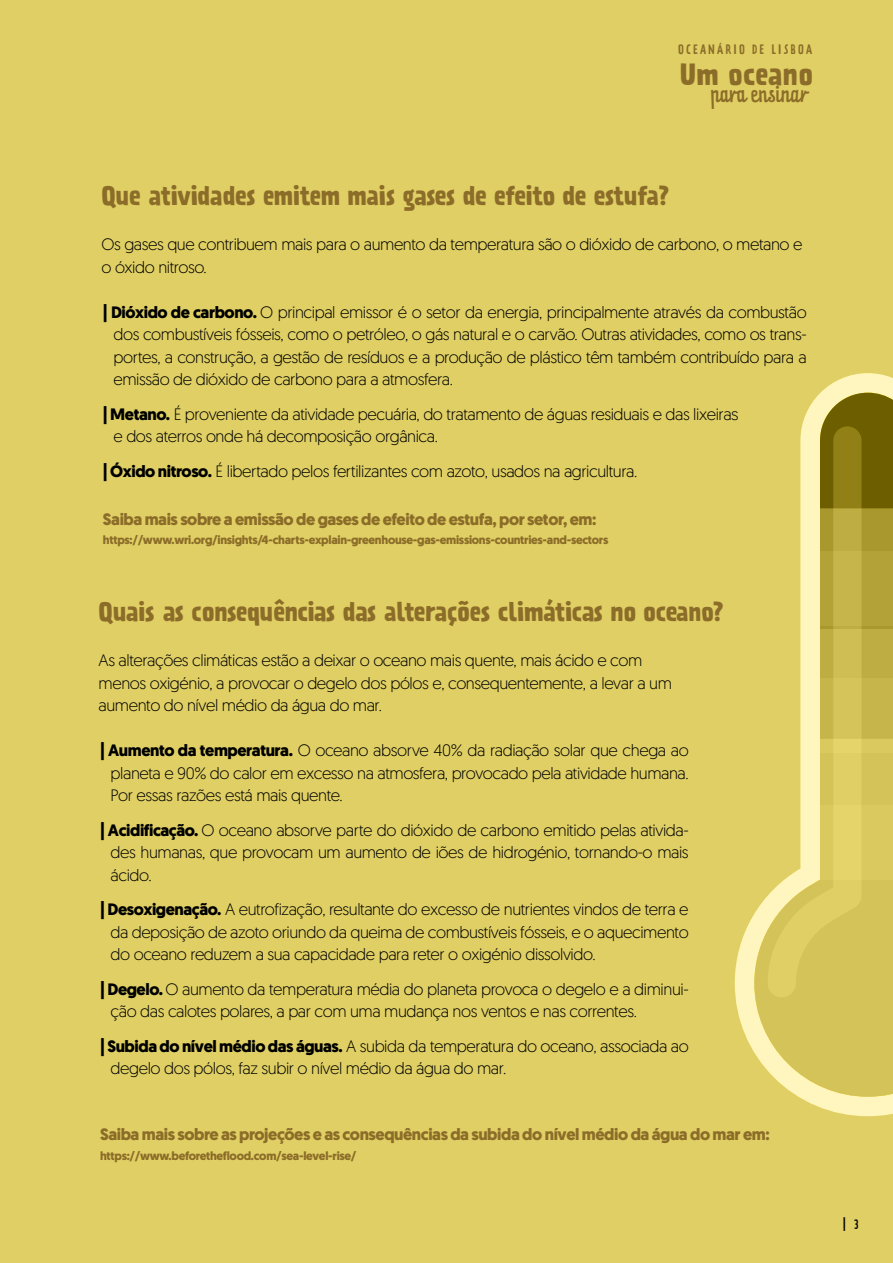
<style>
.page{position:relative;width:893px;height:1263px;background:#dfcf64}
.page>*{position:absolute;margin:0;border:0;box-sizing:border-box;transform-origin:0 0}
.t1{font:700 27.45px "Prater Sans Pro";letter-spacing:.015em;color:#8b6c29}
.t2{font:700 24px "Prater Sans Pro";letter-spacing:-.025em;color:#8b6c29}
.t3{font:19.5px "Prater Script Pro";color:#8b6c29}
.t4{font:300 16.5px/22.5px "Geomanist";letter-spacing:-.025em;color:#000}
.t5{font:700 16.5px "Geomanist";letter-spacing:-.025em;color:#8b6c29}
.t6{font:12.15px "Prater Sans Pro";letter-spacing:.18em;color:#8b6c29}
.t7{font:12.15px "Prater Sans Pro";color:#040503}
.t8{font:700 12px "Geomanist";letter-spacing:-.025em;color:#8b6c29}
.s1{font-weight:700}
</style>
<div class="page">
<svg style="left:735px;top:373px;width:158px;height:743px"></svg>
<p class="t6" style="left:678px;top:41px;width:135px">OCEANÁRIO DE LISBOA</p>
<h1 class="t1" style="left:680px;top:54px;width:134px">Um oceano</h1>
<p class="t3" style="left:711px;top:78px;width:98px">para ensinar</p>
<h2 class="t2" style="left:101px;top:178px;width:569px">Que atividades emitem mais gases de efeito de estufa?</h2>
<p class="t4" style="left:101px;top:232px;width:703px">Os gases que contribuem mais para o aumento da temperatura são o dióxido de carbono, o metano e o óxido nitroso.</p>
<p class="t4" style="left:113px;top:300px;width:695px;text-align:justify;text-indent:-10px"><span class="s1">| Dióxido de carbono.</span> O principal emissor é o setor da energia, principalmente através da combustão dos combustíveis fósseis, como o petróleo, o gás natural e o carvão. Outras atividades, como os trans&shy;portes, a construção, a gestão de resíduos e a produção de plástico têm também contribuído para a emissão de dióxido de carbono para a atmosfera.</p>
<p class="t4" style="left:113px;top:402px;width:626px;text-indent:-10px"><span class="s1">| Metano.</span> É proveniente da atividade pecuária, do tratamento de águas residuais e das lixeiras e dos aterros onde há decomposição orgânica.</p>
<p class="t4" style="left:103px;top:459px;width:536px"><span class="s1">| Óxido nitroso.</span> É libertado pelos fertilizantes com azoto, usados na agricultura.</p>
<p class="t5" style="left:103px;top:508px;width:495px">Saiba mais sobre a emissão de gases de efeito de estufa, por setor, em:</p>
<p class="t8" style="left:103px;top:532px;width:507px">https://www.wri.org/insights/4-charts-explain-greenhouse-gas-emissions-countries-and-sectors</p>
<h2 class="t2" style="left:99px;top:594px;width:627px">Quais as consequências das alterações climáticas no oceano?</h2>
<p class="t4" style="left:99px;top:648px;width:575px">As alterações climáticas estão a deixar o oceano mais quente, mais ácido e com menos oxigénio, a provocar o degelo dos pólos e, consequentemente, a levar a um aumento do nível médio da água do mar.</p>
<p class="t4" style="left:111px;top:738px;width:580px;text-align:justify;text-indent:-10px"><span class="s1">| Aumento da temperatura.</span> O oceano absorve 40% da radiação solar que chega ao planeta e 90% do calor em excesso na atmosfera, provocado pela atividade humana.<br>Por essas razões está mais quente.</p>
<p class="t4" style="left:111px;top:818px;width:580px;text-align:justify;text-indent:-10px"><span class="s1">| Acidificação.</span> O oceano absorve parte do dióxido de carbono emitido pelas ativida&shy;des humanas, que provocam um aumento de iões de hidrogénio, tornando-o mais ácido.</p>
<p class="t4" style="left:111px;top:897px;width:580px;text-align:justify;text-indent:-10px"><span class="s1">| Desoxigenação.</span> A eutrofização, resultante do excesso de nutrientes vindos de terra e da deposição de azoto oriundo da queima de combustíveis fósseis, e o aquecimento do oceano reduzem a sua capacidade para reter o oxigénio dissolvido.</p>
<p class="t4" style="left:111px;top:977px;width:580px;text-indent:-10px"><span class="s1">| Degelo.</span> O aumento da temperatura média do planeta provoca o degelo e a diminui&shy;ção das calotes polares, a par com uma mudança nos ventos e nas correntes.</p>
<p class="t4" style="left:111px;top:1034px;width:580px;text-indent:-10px"><span class="s1">| Subida do nível médio das águas.</span> A subida da temperatura do oceano, associada ao degelo dos pólos, faz subir o nível médio da água do mar.</p>
<p class="t5" style="left:100px;top:1123px;width:671px">Saiba mais sobre as projeções e as consequências da subida do nível médio da água do mar em:</p>
<p class="t8" style="left:100px;top:1147px;width:258px">https://www.beforetheflood.com/sea-level-rise/</p>
<p class="t7" style="left:842px;top:1217px;width:18px">| 3</p>
</div>
